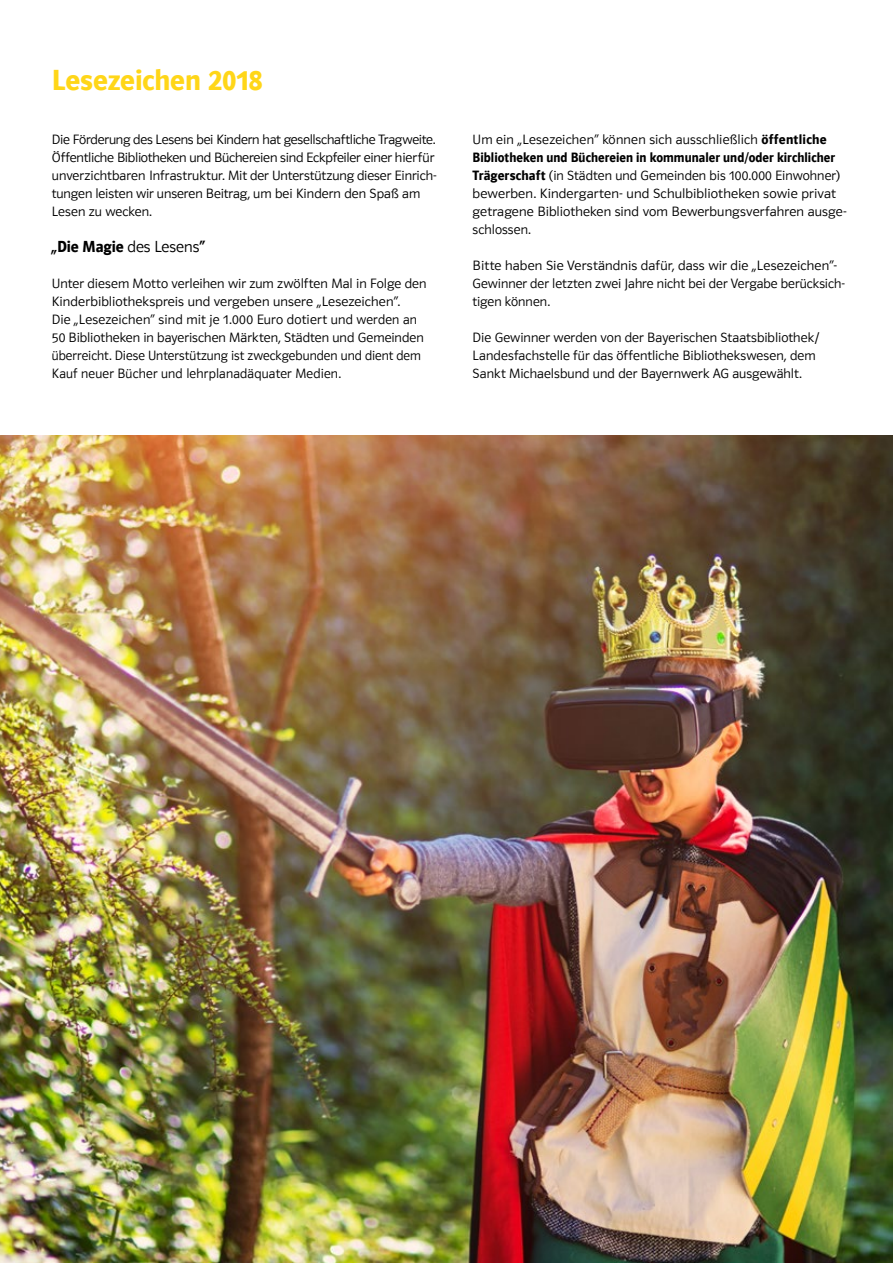
<style>
.page{position:relative;width:893px;height:1263px;background:#fff}
.page>*{position:absolute;margin:0;border:0;box-sizing:border-box;transform-origin:0 0}
.t1{font:700 30px "Polo";color:#ffd618}
.t2{font:700 16.5px "Polo";letter-spacing:-.005em;color:#000}
.t3{font:13.95px/18px "Polo";letter-spacing:.005em;color:#000}
.s1{font-weight:400}
.s2{font-weight:700}
</style>
<div class="page">
<img style="left:0;top:435px;width:893px;height:828px">
<h1 class="t1" style="left:52px;top:64px;width:212px">Lesezeichen 2018</h1>
<p class="t3" style="left:52px;top:131px;width:386px">Die Förderung des Lesens bei Kindern hat gesellschaftliche Tragweite.<br>Öffentliche Bibliotheken und Büchereien sind Eckpfeiler einer hierfür unverzichtbaren Infrastruktur. Mit der Unterstützung dieser Einrich&shy;tungen leisten wir unseren Beitrag, um bei Kindern den Spaß am Lesen zu wecken.</p>
<p class="t2" style="left:52px;top:238px;width:155px">„Die Magie <span class="s1">des Lesens</span>“</p>
<p class="t3" style="left:52px;top:275px;width:376px">Unter diesem Motto verleihen wir zum zwölften Mal in Folge den Kinderbibliothekspreis und vergeben unsere „Lesezeichen“.<br>Die „Lesezeichen“ sind mit je 1.000 Euro dotiert und werden an 50 Bibliotheken in bayerischen Märkten, Städten und Gemeinden überreicht. Diese Unterstützung ist zweckgebunden und dient dem Kauf neuer Bücher und lehrplanadäquater Medien.</p>
<p class="t3" style="left:473px;top:131px;width:376px">Um ein „Lesezeichen“ können sich ausschließlich <span class="s2">öffentliche Bibliotheken und Büchereien in kommunaler und/oder kirchlicher Trägerschaft</span> (in Städten und Gemeinden bis 100.000 Einwohner) bewerben. Kindergarten- und Schulbibliotheken sowie privat getragene Bibliotheken sind vom Bewerbungsverfahren ausge&shy;schlossen.</p>
<p class="t3" style="left:473px;top:257px;width:374px">Bitte haben Sie Verständnis dafür, dass wir die „Lesezeichen“-<br>Gewinner der letzten zwei Jahre nicht bei der Vergabe berücksich&shy;tigen können.</p>
<p class="t3" style="left:473px;top:329px;width:348px">Die Gewinner werden von der Bayerischen Staatsbibliothek/<br>Landesfachstelle für das öffentliche Bibliothekswesen, dem<br>Sankt Michaelsbund und der Bayernwerk AG ausgewählt.</p>
</div>
